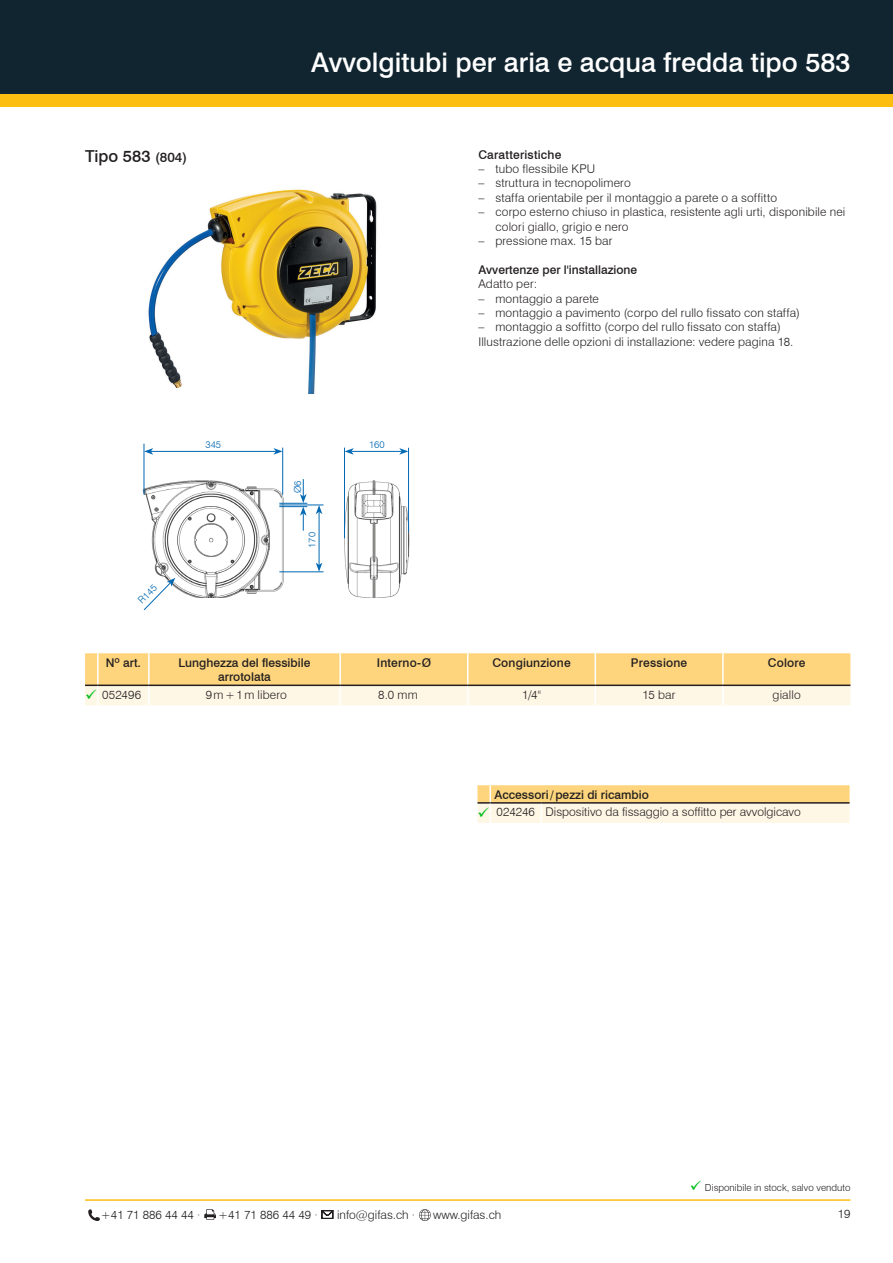
<style>
.page{position:relative;width:893px;height:1263px;background:#fff}
.page>*{position:absolute;margin:0;border:0;box-sizing:border-box;transform-origin:0 0}
.t1{font:500 27px "Swiss 721 BT";color:#fff}
.t2{font:500 16.5px "Swiss 721 BT";color:#231f20}
.t3{font:300 12px/14.4px "Swiss 721 BT";letter-spacing:.01em;color:#231f20}
.t4{font:500 12px/14.4px "Swiss 721 BT";color:#231f20;text-align:center}
.t5{font:300 9.75px "Swiss 721 BT";color:#231f20}
.t6{font:300 9.75px "Swiss 721 BT";color:#0168b3}
.s1{font-size:13.5px}
.s2{color:#00bf1d}
</style>
<div class="page">
<div style="left:0;top:89px;width:893px;height:17px;background:#fdbe12"></div>
<div style="left:0;top:0;width:893px;height:94px;background:#112530"></div>
<hr style="left:85px;top:1199px;width:765px;height:2px;background:#fdbe12">
<svg style="left:88px;top:1209px;width:12px;height:12px"></svg>
<svg style="left:204px;top:1209px;width:12px;height:11px"></svg>
<svg style="left:322px;top:1210px;width:11px;height:9px"></svg>
<svg style="left:419px;top:1209px;width:12px;height:12px"></svg>
<img style="left:142px;top:475px;width:151px;height:122px">
<img style="left:344px;top:475px;width:66px;height:122px">
<img style="left:148px;top:189px;width:229px;height:205px">
<hr style="left:279px;top:572px;width:44px;height:1px;background:#0168b3">
<hr style="left:279px;top:505px;width:44px;height:1px;background:#0168b3">
<hr style="left:282px;top:448px;width:1px;height:47px;background:#0168b3">
<hr style="left:344px;top:448px;width:1px;height:90px;background:#0168b3">
<hr style="left:408px;top:448px;width:1px;height:84px;background:#0168b3">
<hr style="left:319px;top:512px;width:1px;height:53px;background:#0168b3">
<svg style="left:316px;top:563px;width:6px;height:9px"></svg>
<svg style="left:316px;top:505px;width:6px;height:9px"></svg>
<hr style="left:144px;top:444px;width:1px;height:50px;background:#0168b3">
<svg style="left:279px;top:479px;width:28px;height:52px"></svg>
<svg style="left:142px;top:575px;width:33px;height:36px"></svg>
<hr style="left:151px;top:451px;width:125px;height:1px;background:#0168b3">
<svg style="left:144px;top:448px;width:9px;height:7px"></svg>
<svg style="left:273px;top:448px;width:10px;height:7px"></svg>
<hr style="left:351px;top:451px;width:51px;height:1px;background:#0168b3">
<svg style="left:345px;top:448px;width:9px;height:7px"></svg>
<svg style="left:399px;top:448px;width:9px;height:7px"></svg>
<div style="left:306px;top:522px;width:12px;height:36px;background:#fff"></div>
<svg style="left:85px;top:653px;width:765px;height:52px;background:#fde1a5"></svg>
<hr style="left:149px;top:684px;width:191px;height:2px;background:#231f20">
<hr style="left:340px;top:684px;width:128px;height:2px;background:#231f20">
<hr style="left:468px;top:684px;width:127px;height:2px;background:#231f20">
<hr style="left:595px;top:684px;width:128px;height:2px;background:#231f20">
<hr style="left:723px;top:684px;width:127px;height:2px;background:#231f20">
<svg style="left:477px;top:785px;width:373px;height:38px;background:#f5dfaf"></svg>
<h1 class="t1" style="left:311px;top:46px;width:541px">Avvolgitubi per aria e acqua fredda tipo 583</h1>
<h2 class="t2" style="left:85px;top:146px;width:104px">Tipo 583 <span class="s1">(804)</span></h2>
<p class="t4" style="left:478px;top:147px;width:85px">Caratteristiche</p>
<p class="t3" style="left:478px;top:161px;width:118px">– tubo flessibile KPU</p>
<p class="t3" style="left:478px;top:176px;width:154px">– struttura in tecnopolimero</p>
<p class="t3" style="left:478px;top:190px;width:300px">– staffa orientabile per il montaggio a parete o a soffitto</p>
<p class="t3" style="left:495px;top:205px;width:352px;text-indent:-17px">– corpo esterno chiuso in plastica, resistente agli urti, disponibile nei colori giallo, grigio e nero</p>
<p class="t3" style="left:478px;top:233px;width:136px">– pressione max. 15 bar</p>
<p class="t4" style="left:478px;top:262px;width:160px">Avvertenze per l'installazione</p>
<p class="t3" style="left:478px;top:277px;width:60px">Adatto per:</p>
<p class="t3" style="left:478px;top:291px;width:122px">– montaggio a parete</p>
<p class="t3" style="left:478px;top:305px;width:323px">– montaggio a pavimento (corpo del rullo fissato con staffa)</p>
<p class="t3" style="left:478px;top:320px;width:317px">– montaggio a soffitto (corpo del rullo fissato con staffa)<br>Illustrazione delle opzioni di installazione: vedere pagina 18.</p>
<p class="t6" style="left:206px;top:438px;width:17px">345</p>
<p class="t6" style="left:369px;top:438px;width:17px">160</p>
<p class="t6" style="left:292px;top:493px;width:14px;rotate:-90deg">Ø6</p>
<p class="t6" style="left:136px;top:598px;width:23px;rotate:-45deg">R145</p>
<p class="t6" style="left:306px;top:548px;width:17px;rotate:-90deg">170</p>
<p class="t4" style="left:106px;top:655px;width:37px">Nº art.</p>
<p class="t4" style="left:179px;top:655px;width:133px">Lunghezza del flessibile arrotolata</p>
<p class="t4" style="left:377px;top:655px;width:56px">Interno-Ø</p>
<p class="t4" style="left:492px;top:655px;width:80px">Congiunzione</p>
<p class="t4" style="left:631px;top:655px;width:58px">Pressione</p>
<p class="t4" style="left:768px;top:655px;width:39px">Colore</p>
<p class="t3" style="left:85px;top:687px;width:58px"><span class="s2">✓</span> 052496</p>
<p class="t3" style="left:206px;top:687px;width:83px">9m+1m libero</p>
<p class="t3" style="left:378px;top:687px;width:41px">8.0 mm</p>
<p class="t3" style="left:522px;top:687px;width:20px">1/4"</p>
<p class="t3" style="left:643px;top:687px;width:34px">15 bar</p>
<p class="t3" style="left:773px;top:687px;width:30px">giallo</p>
<p class="t4" style="left:494px;top:787px;width:156px">Accessori/pezzi di ricambio</p>
<p class="t3" style="left:478px;top:805px;width:325px"><span class="s2">✓</span> 024246 Dispositivo da fissaggio a soffitto per avvolgicavo</p>
<p class="t5" style="left:690px;top:1181px;width:162px"><span class="s2">✓</span> Disponibile in stock, salvo venduto</p>
<p class="t3" style="left:101px;top:1207px;width:101px">+41 71 886 44 44 ·</p>
<p class="t3" style="left:218px;top:1207px;width:101px">+41 71 886 44 49 ·</p>
<p class="t3" style="left:337px;top:1207px;width:80px">info@gifas.ch ·</p>
<p class="t3" style="left:433px;top:1207px;width:70px">www.gifas.ch</p>
<p class="t3" style="left:838px;top:1207px;width:14px">19</p>
</div>
